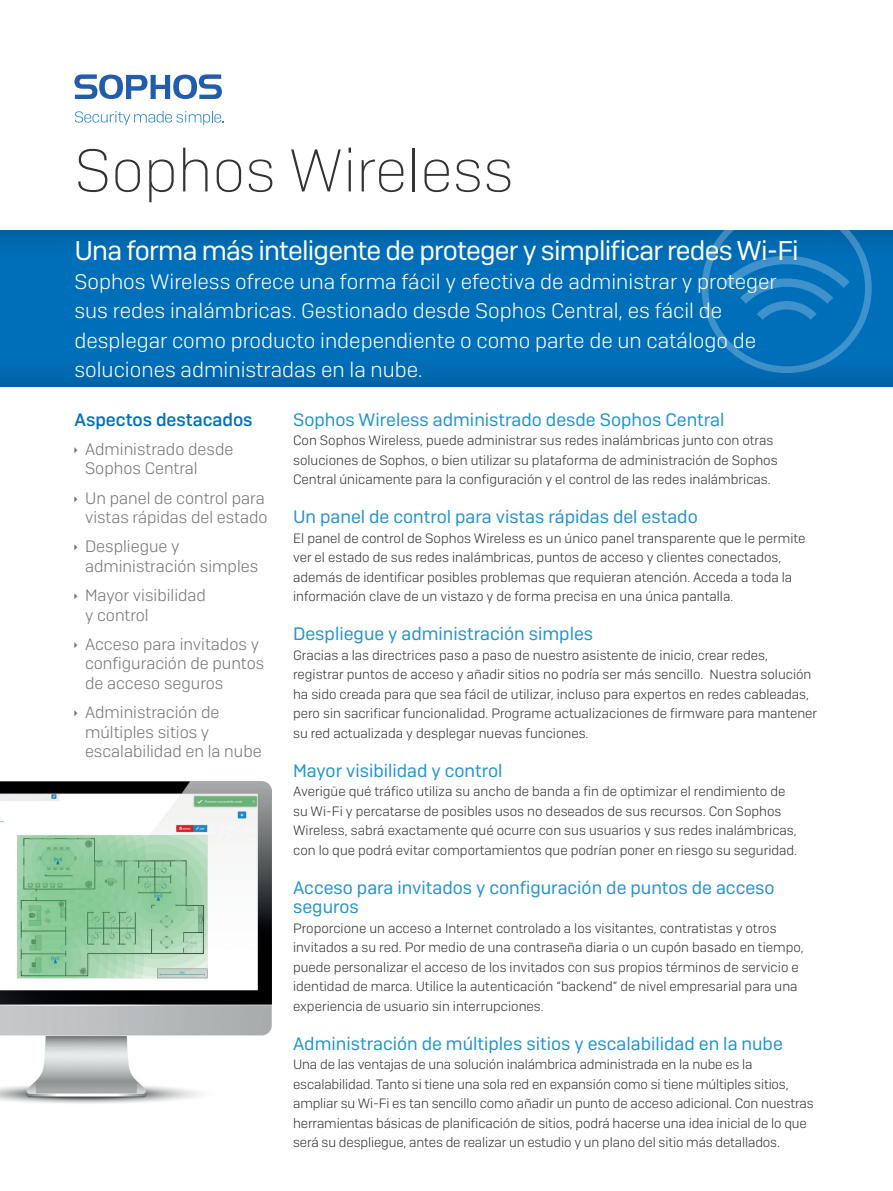
<style>
.page{position:relative;width:893px;height:1191px;background:#fff}
.page>*{position:absolute;margin:0;border:0;box-sizing:border-box;transform-origin:0 0}
.Title_2{font:60px "Camber Ul";color:#323332}
.Intro_subheading{font:27px "Sophos Sans";letter-spacing:-.03em;color:#fff}
.Intro_copy{font:300 21px/29.2px "Sophos Sans";color:#fff}
.Subheading_2{font:18px/19.5px "Sophos Sans";color:#2393d1}
.Subheading_1{font:18px "Sophos Sans";color:#2393d1}
.Subheading_1-2{font:500 18px "Sophos Sans";color:#006fba}
.t1{font:300 16.5px/19.5px "Sophos Sans";color:#737473}
.Body_Copy{font:300 13.5px/19.5px "Sophos Sans";color:#323332}
</style>
<div class="page">
<div style="left:0;top:229px;width:893px;height:159px;background:#231f20;opacity:.3"></div>
<svg style="left:702px;top:229px;width:170px;height:144px;background:#0e75bb"></svg>
<img style="left:0;top:781px;width:272px;height:323px">
<svg style="left:74px;top:74px;width:148px;height:25px"></svg>
<svg style="left:75px;top:111px;width:148px;height:14px"></svg>
<p class="Title_2" style="left:74px;top:135px;width:441px">Sophos Wireless</p>
<p class="Intro_subheading" style="left:74px;top:234px;width:726px">Una forma más inteligente de proteger y simplificar redes Wi-Fi</p>
<p class="Intro_copy" style="left:74px;top:267px;width:704px">Sophos Wireless ofrece una forma fácil y efectiva de administrar y proteger sus redes inalámbricas. Gestionado desde Sophos Central, es fácil de desplegar como producto independiente o como parte de un catálogo de soluciones administradas en la nube.</p>
<p class="Subheading_1-2" style="left:74px;top:408px;width:180px">Aspectos destacados</p>
<p class="t1" style="left:85px;top:439px;width:150px">Administrado desde<br>Sophos Central</p>
<p class="t1" style="left:85px;top:488px;width:184px">Un panel de control para vistas rápidas del estado</p>
<p class="t1" style="left:85px;top:536px;width:175px">Despliegue y administración simples</p>
<p class="t1" style="left:85px;top:585px;width:122px">Mayor visibilidad y control</p>
<p class="t1" style="left:85px;top:634px;width:181px">Acceso para invitados y configuración de puntos de acceso seguros</p>
<p class="t1" style="left:85px;top:702px;width:178px">Administración de múltiples sitios y escalabilidad en la nube</p>
<p class="Subheading_1" style="left:293px;top:408px;width:433px">Sophos Wireless administrado desde Sophos Central</p>
<p class="Body_Copy" style="left:293px;top:430px;width:486px">Con Sophos Wireless, puede administrar sus redes inalámbricas junto con otras soluciones de Sophos, o bien utilizar su plataforma de administración de Sophos<br>Central únicamente para la configuración y el control de las redes inalámbricas.</p>
<p class="Subheading_2" style="left:293px;top:507px;width:406px">Un panel de control para vistas rápidas del estado</p>
<p class="Body_Copy" style="left:293px;top:528px;width:514px">El panel de control de Sophos Wireless es un único panel transparente que le permite ver el estado de sus redes inalámbricas, puntos de acceso y clientes conectados, además de identificar posibles problemas que requieran atención. Acceda a toda la información clave de un vistazo y de forma precisa en una única pantalla.</p>
<p class="Subheading_2" style="left:293px;top:624px;width:302px">Despliegue y administración simples</p>
<p class="Body_Copy" style="left:293px;top:645px;width:526px">Gracias a las directrices paso a paso de nuestro asistente de inicio, crear redes, registrar puntos de acceso y añadir sitios no podría ser más sencillo. Nuestra solución ha sido creada para que sea fácil de utilizar, incluso para expertos en redes cableadas, pero sin sacrificar funcionalidad. Programe actualizaciones de firmware para mantener su red actualizada y desplegar nuevas funciones.</p>
<p class="Subheading_2" style="left:293px;top:760px;width:211px">Mayor visibilidad y control</p>
<p class="Body_Copy" style="left:293px;top:781px;width:506px">Averigüe qué tráfico utiliza su ancho de banda a fin de optimizar el rendimiento de su Wi-Fi y percatarse de posibles usos no deseados de sus recursos. Con Sophos Wireless, sabrá exactamente qué ocurre con sus usuarios y sus redes inalámbricas, con lo que podrá evitar comportamientos que podrían poner en riesgo su seguridad.</p>
<p class="Subheading_2" style="left:293px;top:877px;width:483px">Acceso para invitados y configuración de puntos de acceso seguros</p>
<p class="Body_Copy" style="left:293px;top:918px;width:512px">Proporcione un acceso a Internet controlado a los visitantes, contratistas y otros invitados a su red. Por medio de una contraseña diaria o un cupón basado en tiempo, puede personalizar el acceso de los invitados con sus propios términos de servicio e identidad de marca. Utilice la autenticación “backend” de nivel empresarial para una experiencia de usuario sin interrupciones.</p>
<p class="Subheading_2" style="left:293px;top:1033px;width:491px">Administración de múltiples sitios y escalabilidad en la nube</p>
<p class="Body_Copy" style="left:293px;top:1054px;width:522px">Una de las ventajas de una solución inalámbrica administrada en la nube es la escalabilidad. Tanto si tiene una sola red en expansión como si tiene múltiples sitios, ampliar su Wi-Fi es tan sencillo como añadir un punto de acceso adicional. Con nuestras herramientas básicas de planificación de sitios, podrá hacerse una idea inicial de lo que será su despliegue, antes de realizar un estudio y un plano del sitio más detallados.</p>
</div>
